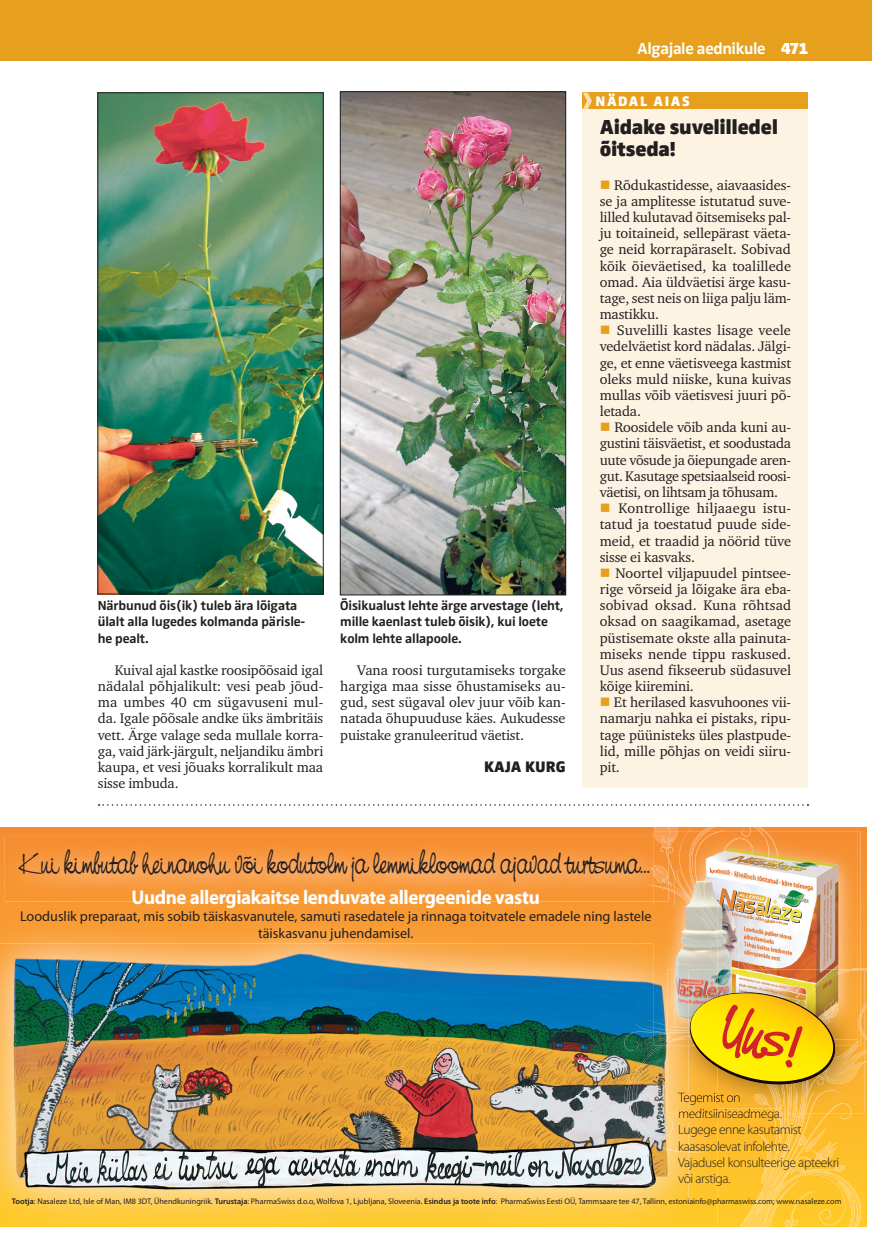
<style>
.page{position:relative;width:872px;height:1234px;background:#fff}
.page>*{position:absolute;margin:0;border:0;box-sizing:border-box;transform-origin:0 0}
.t1{font:62.25px "Nevison Cas D";color:#d1232a}
.t2{font:28.65px "Nevison Cas D";color:#231f20}
.t3{font:900 21px/21.9px "Zwo Pro";letter-spacing:-.015em;color:#231f20}
.t4{font:700 19.8px "Myriad Pro";letter-spacing:-.02em;color:#fff;scale:.96 1}
.t5{font:700 16.5px "Zwo Pro";letter-spacing:-.025em;color:#fff}
.t6{font:900 15.75px "Zwo Pro";color:#231f20}
.t7{font:14.25px/16.2px "Charter ITC";letter-spacing:-.01em;color:#231f20;text-align:justify}
.t8{font:14.25px/17.1px "Myriad Pro";color:#231f20;text-align:center}
.t9{font:900 14.25px "Zwo Pro";letter-spacing:.1em;color:#fff}
.t10{font:700 13.5px/16.2px "Zwo Pro";letter-spacing:-.01em;color:#231f20}
.t11{font:300 13.5px/16.2px "Myriad Pro";letter-spacing:-.03em;color:#231f20}
.t12{font:8.1px "Myriad Pro";color:#231f20}
.s1{font-weight:900}
.s2{color:#e7a01d}
.s3{font-weight:600}
</style>
<div class="page">
<div style="left:0;top:0;width:872px;height:60px;background:#e7a01d"></div>
<svg style="left:99px;top:804px;width:709px;height:1px"></svg>
<div style="left:583px;top:109px;width:225px;height:678px;background:#fcf3e3"></div>
<div style="left:583px;top:93px;width:225px;height:16px;background:#e7a01d"></div>
<svg style="left:583px;top:93px;width:9px;height:16px"></svg>
<svg style="left:0;top:827px;width:866px;height:132px;background:#f69336"></svg>
<img style="left:0;top:905px;width:654px;height:38px">
<img style="left:0;top:1204px;width:17px;height:22px">
<img style="left:17px;top:1204px;width:612px;height:22px">
<img style="left:0;top:943px;width:654px;height:261px">
<img style="left:624px;top:1068px;width:5px;height:105px">
<img style="left:621px;top:1031px;width:8px;height:19px">
<img style="left:858px;top:831px;width:2px;height:128px">
<img style="left:654px;top:869px;width:18px;height:90px">
<img style="left:668px;top:859px;width:4px;height:10px">
<img style="left:678px;top:827px;width:180px;height:4px">
<img style="left:701px;top:827px;width:65px;height:4px">
<svg style="left:688px;top:827px;width:13px;height:4px"></svg>
<img style="left:706px;top:827px;width:41px;height:4px">
<img style="left:747px;top:827px;width:14px;height:4px">
<img style="left:672px;top:831px;width:186px;height:92px">
<img style="left:738px;top:923px;width:120px;height:36px">
<img style="left:678px;top:831px;width:101px;height:40px">
<img style="left:738px;top:931px;width:29px;height:28px">
<img style="left:672px;top:859px;width:2px;height:17px">
<img style="left:691px;top:831px;width:30px;height:38px">
<img style="left:721px;top:831px;width:50px;height:48px">
<img style="left:672px;top:905px;width:27px;height:54px">
<img style="left:674px;top:869px;width:15px;height:50px">
<img style="left:689px;top:869px;width:34px;height:82px">
<img style="left:681px;top:869px;width:20px;height:37px">
<img style="left:717px;top:928px;width:21px;height:31px">
<img style="left:723px;top:889px;width:15px;height:47px">
<img style="left:674px;top:895px;width:23px;height:10px">
<img style="left:674px;top:875px;width:21px;height:26px">
<img style="left:677px;top:869px;width:14px;height:28px">
<img style="left:702px;top:872px;width:6px;height:19px">
<svg style="left:705px;top:863px;width:12px;height:13px"></svg>
<img style="left:695px;top:869px;width:6px;height:26px">
<svg style="left:723px;top:869px;width:15px;height:20px"></svg>
<img style="left:699px;top:936px;width:18px;height:23px">
<img style="left:690px;top:905px;width:28px;height:31px">
<svg style="left:697px;top:905px;width:4px;height:5px"></svg>
<img style="left:674px;top:943px;width:14px;height:16px">
<img style="left:5px;top:835px;width:663px;height:66px">
<svg style="left:650px;top:865px;width:4px;height:10px"></svg>
<svg style="left:642px;top:883px;width:12px;height:2px"></svg>
<img style="left:654px;top:865px;width:14px;height:17px">
<img style="left:654px;top:885px;width:8px;height:4px">
<svg style="left:662px;top:876px;width:12px;height:16px"></svg>
<svg style="left:648px;top:827px;width:30px;height:32px"></svg>
<img style="left:629px;top:959px;width:237px;height:267px">
<img style="left:100px;top:95px;width:221px;height:497px">
<div style="left:98px;top:93px;width:225px;height:501px;border:1px solid #231f20"></div>
<img style="left:342px;top:93px;width:222px;height:500px">
<div style="left:340px;top:91px;width:226px;height:504px;border:1px solid #231f20"></div>
<p class="t5" style="left:637px;top:39px;width:172px">Algajale aednikule <span class="s1">471</span></p>
<p class="t10" style="left:98px;top:597px;width:209px">Närbunud õis(ik) tuleb ära lõigata ülalt alla lugedes kolmanda pärisle&shy;he pealt.</p>
<p class="t10" style="left:340px;top:597px;width:225px">Õisikualust lehte ärge arvestage (leht, mille kaenlast tuleb õisik), kui loete kolm lehte allapoole.</p>
<p class="t7" style="left:98px;top:661px;width:227px;text-indent:17px">Kuival ajal kastke roosipõõsaid igal nädalal põhjalikult: vesi peab jõud&shy;ma umbes 40 cm sügavuseni mul&shy;da. Igale põõsale andke üks ämbritäis vett. Ärge valage seda mullale korra&shy;ga, vaid järk-järgult, neljandiku ämbri kaupa, et vesi jõuaks korralikult maa sisse imbuda.</p>
<p class="t7" style="left:340px;top:661px;width:227px;text-indent:17px">Vana roosi turgutamiseks torgake hargiga maa sisse õhustamiseks au&shy;gud, sest sügaval olev juur võib kan&shy;natada õhupuuduse käes. Aukudesse puistake granuleeritud väetist.</p>
<p class="t6" style="left:484px;top:757px;width:83px">KAJA KURG</p>
<p class="t9" style="left:595px;top:92px;width:96px">NÄDAL AIAS</p>
<h3 class="t3" style="left:600px;top:116px;width:180px">Aidake suvelilledel õitseda!</h3>
<p class="t7" style="left:600px;top:177px;width:193px"><span class="s2">■</span> Rõdukastidesse, aiavaasides&shy;se ja amplitesse istutatud suve&shy;lilled kulutavad õitsemiseks pal&shy;ju toitaineid, sellepärast väeta&shy;ge neid korrapäraselt. Sobivad kõik õieväetised, ka toalillede omad. Aia üldväetisi ärge kasu&shy;tage, sest neis on liiga palju läm&shy;mastikku.</p>
<p class="t7" style="left:600px;top:322px;width:193px"><span class="s2">■</span> Suvelilli kastes lisage veele vedelväetist kord nädalas. Jälgi&shy;ge, et enne väetisveega kastmist oleks muld niiske, kuna kuivas mullas võib väetisvesi juuri põ&shy;letada.</p>
<p class="t7" style="left:600px;top:419px;width:193px"><span class="s2">■</span> Roosidele võib anda kuni au&shy;gustini täisväetist, et soodustada uute võsude ja õiepungade aren&shy;gut. Kasutage spetsiaalseid roosi&shy;väetisi, on lihtsam ja tõhusam.</p>
<p class="t7" style="left:600px;top:500px;width:193px"><span class="s2">■</span> Kontrollige hiljaaegu istu&shy;tatud ja toestatud puude side&shy;meid, et traadid ja nöörid tüve sisse ei kasvaks.</p>
<p class="t7" style="left:600px;top:564px;width:193px"><span class="s2">■</span> Noortel viljapuudel pintsee&shy;rige võrseid ja lõigake ära eba&shy;sobivad oksad. Kuna rõhtsad oksad on saagikamad, asetage püstisemate okste alla painuta&shy;miseks nende tippu raskused.<br>Uus asend fikseerub südasuvel kõige kiiremini.</p>
<p class="t7" style="left:600px;top:694px;width:193px"><span class="s2">■</span> Et herilased kasvuhoones vii&shy;namarju nahka ei pistaks, ripu&shy;tage püünisteks üles plastpude&shy;lid, mille põhjas on veidi siiru&shy;pit.</p>
<h2 class="t2" style="left:19px;top:845px;width:632px">Kui kimbutab heinanohu või kodutolm ja lemmikloomad ajavad turtsuma…</h2>
<h3 class="t4" style="left:131px;top:885px;width:427px">Uudne allergiakaitse lenduvate allergeenide vastu</h3>
<p class="t8" style="left:20px;top:907px;width:633px">Looduslik preparaat, mis sobib täiskasvanutele, samuti rasedatele ja rinnaga toitvatele emadele ning lastele täiskasvanu juhendamisel.</p>
<h1 class="t1" style="left:734px;top:987px;width:82px;rotate:19deg">Uus!</h1>
<p class="t11" style="left:678px;top:1105px;width:162px">meditsiiniseadmega.<br>Lugege enne kasutamist kaasasolevat infolehte.<br>Vajadusel konsulteerige apteekri või arstiga.</p>
<p class="t12" style="left:12px;top:1196px;width:831px"><span class="s3">Tootja</span>: Nasaleze Ltd, Isle of Man, IM8 3DT, Ühendkuningriik. <span class="s3">Turustaja</span>: PharmaSwiss d.o.o, Wolfova 1, Ljubljana, Sloveenia. <span class="s3">Esindus ja toote info</span>: PharmaSwiss Eesti OÜ, Tammsaare tee 47, Tallinn, estoniainfo@pharmaswiss.com; www.nasaleze.com</p>
</div>
